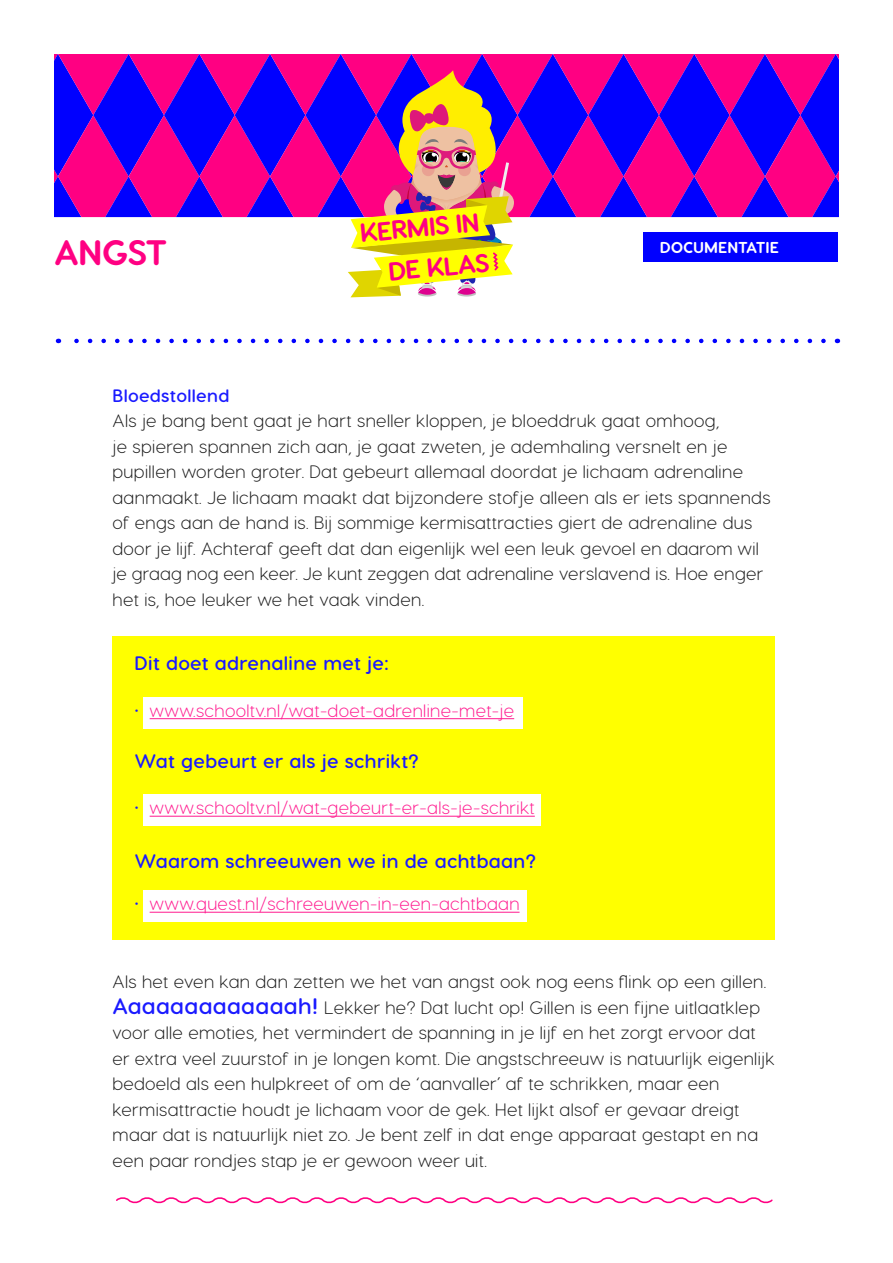
<style>
.page{position:relative;width:893px;height:1263px;background:#fff}
.page>*{position:absolute;margin:0;border:0;box-sizing:border-box;transform-origin:0 0}
.t1{font:800 35.4px "Visby Round CF";letter-spacing:-.025em;color:#ff0082}
.t2{font:800 26.1px/41.2px "Visby Round CF";color:#ff0082;text-align:right}
.t3{font:700 19.5px "Visby Round CF";letter-spacing:.02em;color:#1a1aff}
.t4{font:300 18px/25.5px "Visby Round CF";letter-spacing:.02em;color:#1a1a1a}
.t5{font:300 18px "Visby Round CF";letter-spacing:.02em;color:#ff1a8f}
.t6{font:700 18px "Visby Round CF";letter-spacing:.02em;color:#1a1aff}
.t7{font:800 15.75px "Visby Round CF";color:#fff}
.s1{font-size:22.5px;color:#1a1aff}
.s2{font-weight:700;font-size:22.5px;color:#1a1aff}
</style>
<div class="page">
<svg style="left:54px;top:54px;width:785px;height:243px"></svg>
<div style="left:643px;top:233px;width:195px;height:29px;background:#00f"></div>
<svg style="left:74px;top:339px;width:749px;height:4px"></svg>
<div style="left:112px;top:637px;width:663px;height:303px;background:#ff0"></div>
<div style="left:143px;top:697px;width:380px;height:31px;background:#fff"></div>
<div style="left:143px;top:794px;width:398px;height:31px;background:#fff"></div>
<div style="left:143px;top:890px;width:384px;height:32px;background:#fff"></div>
<svg style="left:116px;top:1197px;width:657px;height:7px"></svg>
<hr style="left:150px;top:718px;width:364px;height:1px;background:#ff1a8f">
<hr style="left:150px;top:816px;width:385px;height:1px;background:#ff1a8f">
<hr style="left:150px;top:912px;width:370px;height:1px;background:#ff1a8f">
<h2 class="t2" style="left:358px;top:213px;width:127px;rotate:-6deg">KERMIS IN<br>DE KLAS</h2>
<h1 class="t1" style="left:54px;top:230px;width:115px">ANGST</h1>
<p class="t7" style="left:660px;top:237px;width:121px">DOCUMENTATIE</p>
<p class="t6" style="left:112px;top:384px;width:119px">Bloedstollend</p>
<p class="t4" style="left:112px;top:408px;width:660px">Als je bang bent gaat je hart sneller kloppen, je bloeddruk gaat omhoog,<br>je spieren spannen zich aan, je gaat zweten, je ademhaling versnelt en je pupillen worden groter. Dat gebeurt allemaal doordat je lichaam adrenaline aanmaakt. Je lichaam maakt dat bijzondere stofje alleen als er iets spannends of engs aan de hand is. Bij sommige kermisattracties giert de adrenaline dus door je lijf. Achteraf geeft dat dan eigenlijk wel een leuk gevoel en daarom wil je graag nog een keer. Je kunt zeggen dat adrenaline verslavend is. Hoe enger het is, hoe leuker we het vaak vinden.</p>
<p class="t3" style="left:135px;top:651px;width:255px">Dit doet adrenaline met je:</p>
<p class="t5" style="left:135px;top:700px;width:381px"><span class="s1">•</span> www.schooltv.nl/wat-doet-adrenline-met-je</p>
<p class="t3" style="left:135px;top:749px;width:286px">Wat gebeurt er als je schrikt?</p>
<p class="t5" style="left:135px;top:797px;width:402px"><span class="s1">•</span> www.schooltv.nl/wat-gebeurt-er-als-je-schrikt</p>
<p class="t3" style="left:135px;top:849px;width:403px">Waarom schreeuwen we in de achtbaan?</p>
<p class="t5" style="left:135px;top:893px;width:386px"><span class="s1">•</span> www.quest.nl/schreeuwen-in-een-achtbaan</p>
<p class="t4" style="left:112px;top:969px;width:664px">Als het even kan dan zetten we het van angst ook nog eens flink op een gillen.<br><span class="s2">Aaaaaaaaaaaaah!</span> Lekker he? Dat lucht op! Gillen is een fijne uitlaatklep voor alle emoties, het vermindert de spanning in je lijf en het zorgt ervoor dat er extra veel zuurstof in je longen komt. Die angstschreeuw is natuurlijk eigenlijk bedoeld als een hulpkreet of om de ‘aanvaller’ af te schrikken, maar een kermisattractie houdt je lichaam voor de gek. Het lijkt alsof er gevaar dreigt maar dat is natuurlijk niet zo. Je bent zelf in dat enge apparaat gestapt en na een paar rondjes stap je er gewoon weer uit.</p>
</div>
